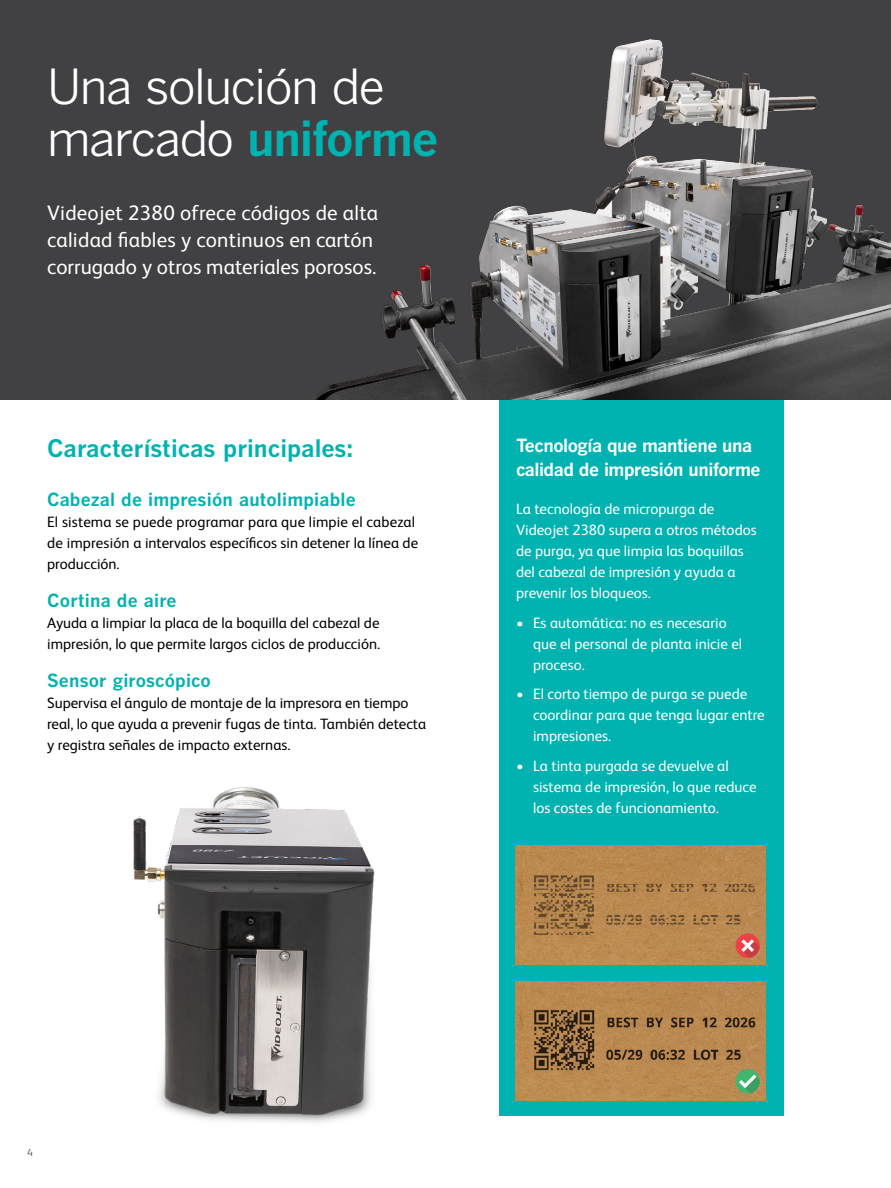
<style>
.page{position:relative;width:891px;height:1188px;background:#fff}
.page>*{position:absolute;margin:0;border:0;box-sizing:border-box;transform-origin:0 0}
.t1{font:48px/52.5px "Benton Gothic";letter-spacing:-.035em;color:#fff}
.t2{font:700 24px "Benton Gothic";color:#00b3b0}
.t3{font:21px/27px "FS Albert Pro";letter-spacing:.005em;color:#fff}
.t4{font:700 18px "Benton Gothic";letter-spacing:.01em;color:#00b3b0}
.t5{font:700 18px/24px "Benton Gothic";letter-spacing:-.025em;color:#fff}
.t6{font:15px/21px "FS Albert Pro";color:#fff}
.t7{font:15px/21px "FS Albert Pro";color:#000}
.t8{font:300 10.5px "FS Albert Pro";color:#414042}
.s1{font-weight:700;color:#00b3b0}
</style>
<div class="page">
<div style="left:0;top:0;width:891px;height:399px;background:#414042"></div>
<div style="left:499px;top:399px;width:285px;height:717px;background:#00b3b0"></div>
<img style="left:133px;top:787px;width:242px;height:335px">
<img style="left:232px;top:39px;width:659px;height:361px">
<img style="left:515px;top:982px;width:251px;height:118px">
<img style="left:515px;top:846px;width:251px;height:118px">
<div style="left:736px;top:934px;width:24px;height:24px;background:#ef4145;border-radius:50%"></div>
<svg style="left:741px;top:939px;width:19px;height:19px"></svg>
<svg style="left:736px;top:1069px;width:24px;height:24px"></svg>
<h1 class="t1" style="left:47px;top:61px;width:393px">Una solución de marcado <span class="s1">uniforme</span></h1>
<h3 class="t3" style="left:47px;top:198px;width:333px">Videojet 2380 ofrece códigos de alta calidad fiables y continuos en cartón corrugado y otros materiales porosos.</h3>
<h2 class="t2" style="left:47px;top:434px;width:308px">Características principales:</h2>
<p class="t4" style="left:47px;top:489px;width:310px">Cabezal de impresión autolimpiable</p>
<p class="t7" style="left:47px;top:510px;width:373px">El sistema se puede programar para que limpie el cabezal de impresión a intervalos específicos sin detener la línea de producción.</p>
<p class="t4" style="left:47px;top:590px;width:131px">Cortina de aire</p>
<p class="t7" style="left:47px;top:611px;width:335px">Ayuda a limpiar la placa de la boquilla del cabezal de impresión, lo que permite largos ciclos de producción.</p>
<p class="t4" style="left:47px;top:670px;width:165px">Sensor giroscópico</p>
<p class="t7" style="left:47px;top:691px;width:381px">Supervisa el ángulo de montaje de la impresora en tiempo real, lo que ayuda a prevenir fugas de tinta. También detecta y registra señales de impacto externas.</p>
<p class="t5" style="left:516px;top:434px;width:246px">Tecnología que mantiene una calidad de impresión uniforme</p>
<p class="t6" style="left:516px;top:497px;width:242px">La tecnología de micropurga de<br>Videojet 2380 supera a otros métodos de purga, ya que limpia las boquillas del cabezal de impresión y ayuda a prevenir los bloqueos.</p>
<p class="t6" style="left:533px;top:611px;width:211px;text-indent:-17px">• Es automática: no es necesario que el personal de planta inicie el proceso.</p>
<p class="t6" style="left:533px;top:682px;width:233px;text-indent:-17px">• El corto tiempo de purga se puede coordinar para que tenga lugar entre impresiones.</p>
<p class="t6" style="left:533px;top:754px;width:225px;text-indent:-17px">• La tinta purgada se devuelve al sistema de impresión, lo que reduce los costes de funcionamiento.</p>
<p class="t8" style="left:27px;top:1145px;width:7px">4</p>
</div>
